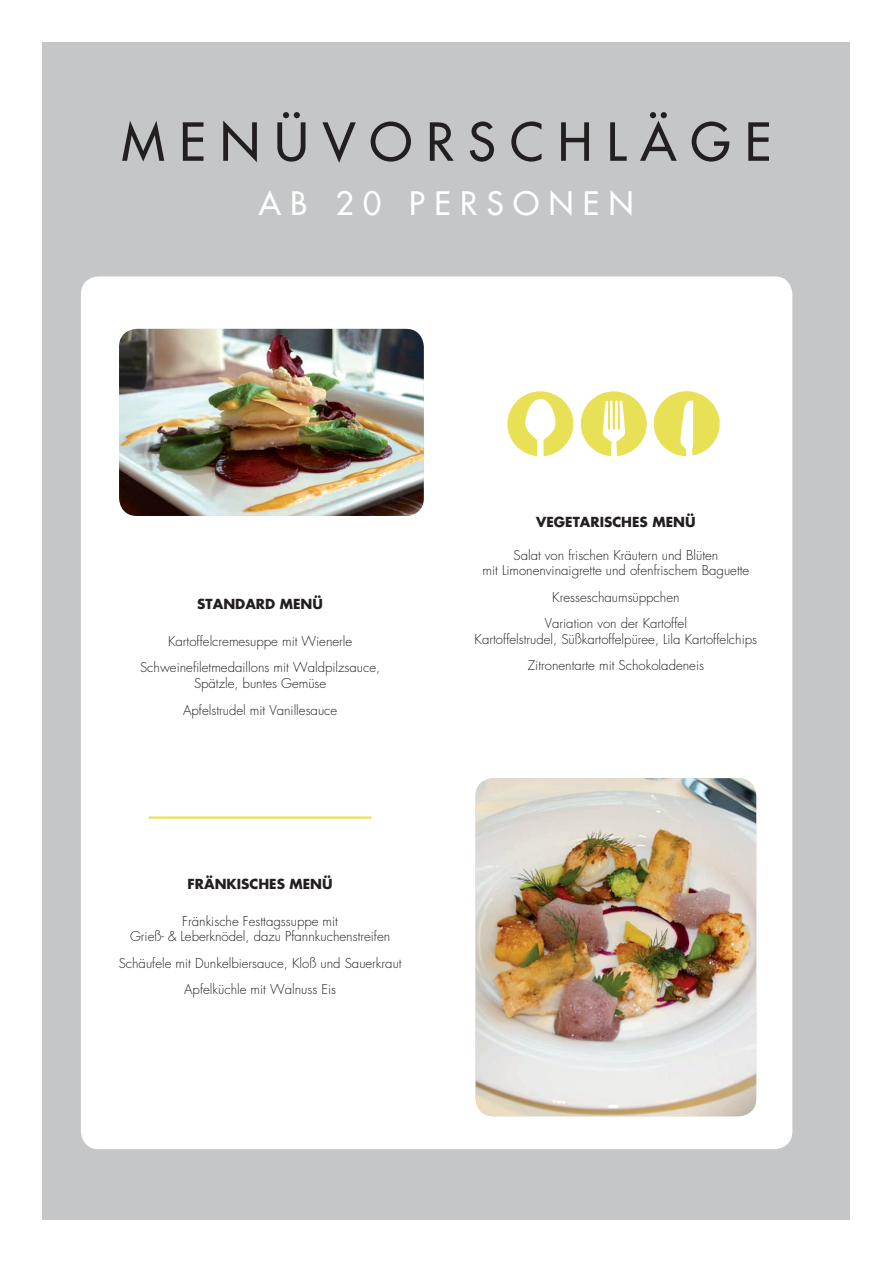
<style>
.page{position:relative;width:893px;height:1263px;background:#fff}
.page>*{position:absolute;margin:0;border:0;box-sizing:border-box;transform-origin:0 0}
.t1{font:51px "Futura EL";letter-spacing:.28em;color:#231f20}
.t2{font:31.5px "Futura EL";letter-spacing:.3em;color:#fff}
.t3{font:700 13.5px "Futura EL";color:#231f20}
.t4{font:300 13.2px/15.8px "Futura EL";color:#231f20;text-align:center}
</style>
<div class="page">
<div style="left:43px;top:43px;width:807px;height:1177px;background:#c5c6c8"></div>
<div style="left:81px;top:276px;width:711px;height:873px;background:#fff;border-radius:18px"></div>
<hr style="left:149px;top:816px;width:222px;height:3px;background:#e8e156">
<svg style="left:507px;top:391px;width:66px;height:65px"></svg>
<svg style="left:581px;top:391px;width:66px;height:65px"></svg>
<svg style="left:654px;top:391px;width:66px;height:65px"></svg>
<img style="left:476px;top:778px;width:280px;height:338px">
<img style="left:119px;top:329px;width:305px;height:187px">
<p class="t1" style="left:121px;top:110px;width:651px">MENÜVORSCHLÄGE</p>
<p class="t2" style="left:259px;top:183px;width:376px">AB 20 PERSONEN</p>
<p class="t3" style="left:197px;top:595px;width:127px">STANDARD MENÜ</p>
<p class="t4" style="left:168px;top:634px;width:186px">Kartoffelcremesuppe mit Wienerle</p>
<p class="t4" style="left:140px;top:660px;width:242px">Schweinefiletmedaillons mit Waldpilzsauce,<br>Spätzle, buntes Gemüse</p>
<p class="t4" style="left:183px;top:702px;width:156px">Apfelstrudel mit Vanillesauce</p>
<p class="t3" style="left:188px;top:874px;width:147px">FRÄNKISCHES MENÜ</p>
<p class="t4" style="left:130px;top:913px;width:262px">Fränkische Festtagssuppe mit<br>Grieß- &amp; Leberknödel, dazu Pfannkuchenstreifen</p>
<p class="t4" style="left:119px;top:955px;width:284px">Schäufele mit Dunkelbiersauce, Kloß und Sauerkraut</p>
<p class="t4" style="left:184px;top:982px;width:153px">Apfelküchle mit Walnuss Eis</p>
<p class="t3" style="left:536px;top:513px;width:161px">VEGETARISCHES MENÜ</p>
<p class="t4" style="left:483px;top:547px;width:268px">Salat von frischen Kräutern und Blüten<br>mit Limonenvinaigrette und ofenfrischem Baguette</p>
<p class="t4" style="left:552px;top:589px;width:129px">Kresseschaumsüppchen</p>
<p class="t4" style="left:475px;top:616px;width:284px">Variation von der Kartoffel<br>Kartoffelstrudel, Süßkartoffelpüree, Lila Kartoffelchips</p>
<p class="t4" style="left:528px;top:658px;width:178px">Zitronentarte mit Schokoladeneis</p>
</div>
